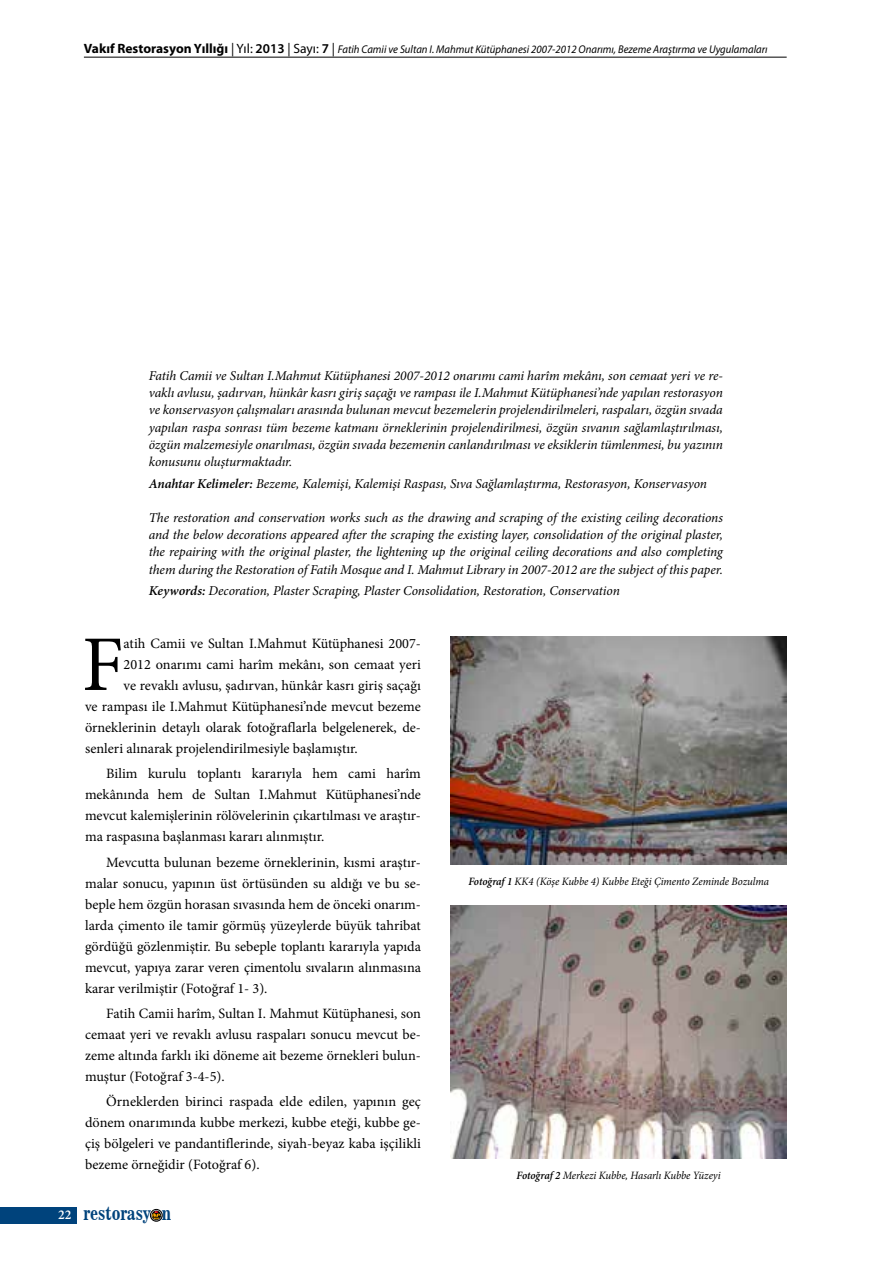
<style>
.page{position:relative;width:893px;height:1263px;background:#fff}
.page>*{position:absolute;margin:0;border:0;box-sizing:border-box;transform-origin:0 0}
.t1{font:78.9px "Minion Pro";color:#000}
.t2{font:17.7px "News 701 BT Bold A";color:#00437c;scale:.8 1}
.t3{font:14.25px/21px "Minion Pro";color:#000;text-align:justify}
.t4{font:italic 13.5px/17.2px "Minion Pro";letter-spacing:-.01em;color:#000;text-align:justify}
.t5{font:italic 11.25px "Myriad Pro";color:#000;scale:.95 1}
.t6{font:italic 11.25px "Minion Pro";letter-spacing:-.01em;color:#000;scale:.95 1}
.s1{font-weight:700;font-style:normal;font-size:13.5px}
.s2{font-style:normal;font-size:13.5px}
.s3{font-weight:600;font-style:normal;font-size:13.5px}
.s4{font-weight:600}
.s5{font-family:"Minion Pro";font-weight:600;font-size:13.5px;color:#fff}
</style>
<div class="page">
<div style="left:0;top:1207px;width:77px;height:16px;background:#00437c"></div>
<div style="left:150px;top:1209px;width:12px;height:12px;border:1px solid #000;border-radius:50%"></div>
<svg style="left:151px;top:1210px;width:11px;height:11px"></svg>
<hr style="left:84px;top:57px;width:703px;height:1px;background:#000">
<img style="left:451px;top:637px;width:336px;height:227px">
<img style="left:451px;top:906px;width:336px;height:252px">
<p class="t5" style="left:84px;top:43px;width:721px"><span class="s1">Vakıf Restorasyon Yıllığı</span> <span class="s2">| Yıl:</span> <span class="s3">2013</span> <span class="s2">| Sayı:</span> <span class="s3">7</span> <span class="s2">|</span> Fatih Camii ve Sultan I. Mahmut Kütüphanesi 2007-2012 Onarımı, Bezeme Araştırma ve Uygulamaları</p>
<p class="t4" style="left:149px;top:367px;width:576px">Fatih Camii ve Sultan I.Mahmut Kütüphanesi 2007-2012 onarımı cami harîm mekânı, son cemaat yeri ve re&shy;vaklı avlusu, şadırvan, hünkâr kasrı giriş saçağı ve rampası ile I.Mahmut Kütüphanesi’nde yapılan restorasyon ve konservasyon çalışmaları arasında bulunan mevcut bezemelerin projelendirilmeleri, raspaları, özgün sıvada yapılan raspa sonrası tüm bezeme katmanı örneklerinin projelendirilmesi, özgün sıvanın sağlamlaştırılması, özgün malzemesiyle onarılması, özgün sıvada bezemenin canlandırılması ve eksiklerin tümlenmesi, bu yazının konusunu oluşturmaktadır.</p>
<p class="t4" style="left:149px;top:475px;width:560px"><span class="s4">Anahtar Kelimeler:</span> Bezeme, Kalemişi, Kalemişi Raspası, Sıva Sağlamlaştırma, Restorasyon, Konservasyon</p>
<p class="t4" style="left:149px;top:509px;width:576px">The restoration and conservation works such as the drawing and scraping of the existing ceiling decorations and the below decorations appeared after the scraping the existing layer, consolidation of the original plaster, the repairing with the original plaster, the lightening up the original ceiling decorations and also completing them during the Restoration of Fatih Mosque and I. Mahmut Library in 2007-2012 are the subject of this paper.</p>
<p class="t4" style="left:149px;top:582px;width:473px"><span class="s4">Keywords:</span> Decoration, Plaster Scraping, Plaster Consolidation, Restoration, Conservation</p>
<h1 class="t1" style="left:82px;top:612px;width:43px">F</h1>
<p class="t3" style="left:124px;top:633px;width:299px">atih Camii ve Sultan I.Mahmut Kütüphanesi 2007-</p>
<p class="t3" style="left:124px;top:654px;width:299px">2012 onarımı cami harîm mekânı, son cemaat yeri</p>
<p class="t3" style="left:124px;top:675px;width:299px">ve revaklı avlusu, şadırvan, hünkâr kasrı giriş saçağı</p>
<p class="t3" style="left:85px;top:696px;width:337px">ve rampası ile I.Mahmut Kütüphanesi’nde mevcut bezeme</p>
<p class="t3" style="left:85px;top:717px;width:337px">örneklerinin detaylı olarak fotoğraflarla belgelenerek, de-</p>
<p class="t3" style="left:85px;top:738px;width:274px">senleri alınarak projelendirilmesiyle başlamıştır.</p>
<p class="t3" style="left:85px;top:763px;width:337px;text-indent:21px">Bilim kurulu toplantı kararıyla hem cami harîm mekânında hem de Sultan I.Mahmut Kütüphanesi’nde mevcut kalemişlerinin rölövelerinin çıkartılması ve araştır&shy;ma raspasına başlanması kararı alınmıştır.</p>
<p class="t3" style="left:85px;top:851px;width:337px;text-indent:21px">Mevcutta bulunan bezeme örneklerinin, kısmi araştır&shy;malar sonucu, yapının üst örtüsünden su aldığı ve bu se&shy;beple hem özgün horasan sıvasında hem de önceki onarım&shy;larda çimento ile tamir görmüş yüzeylerde büyük tahribat gördüğü gözlenmiştir. Bu sebeple toplantı kararıyla yapıda mevcut, yapıya zarar veren çimentolu sıvaların alınmasına karar verilmiştir (Fotoğraf 1- 3).</p>
<p class="t3" style="left:85px;top:1003px;width:337px;text-indent:21px">Fatih Camii harîm, Sultan I. Mahmut Kütüphanesi, son cemaat yeri ve revaklı avlusu raspaları sonucu mevcut be&shy;zeme altında farklı iki döneme ait bezeme örnekleri bulun&shy;muştur (Fotoğraf 3-4-5).</p>
<p class="t3" style="left:85px;top:1091px;width:337px;text-indent:21px">Örneklerden birinci raspada elde edilen, yapının geç dönem onarımında kubbe merkezi, kubbe eteği, kubbe ge&shy;çiş bölgeleri ve pandantiflerinde, siyah-beyaz kaba işçilikli bezeme örneğidir (Fotoğraf 6).</p>
<p class="t2" style="left:58px;top:1203px;width:143px"><span class="s5">22</span> restorasy n</p>
<p class="t6" style="left:468px;top:874px;width:318px"><span class="s4">Fotoğraf 1</span> KK4 (Köşe Kubbe 4) Kubbe Eteği Çimento Zeminde Bozulma</p>
<p class="t6" style="left:517px;top:1168px;width:216px"><span class="s4">Fotoğraf 2</span> Merkezi Kubbe, Hasarlı Kubbe Yüzeyi</p>
</div>
